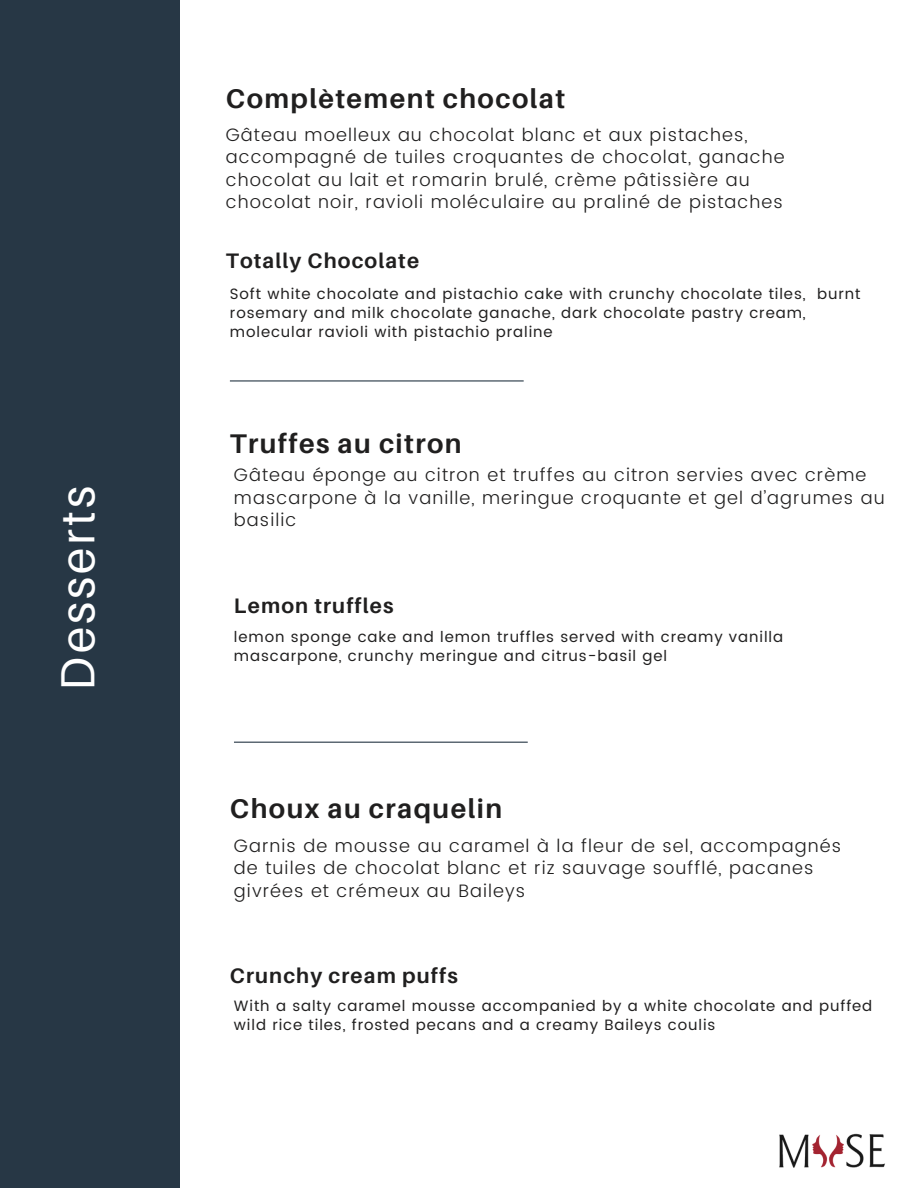
<style>
.page{position:relative;width:918px;height:1188px;background:#fff}
.page>*{position:absolute;margin:0;border:0;box-sizing:border-box;transform-origin:0 0}
.t1{font:48px "Aileron";letter-spacing:.065em;color:#fff}
.t2{font:700 27px "Aileron";letter-spacing:.055em;color:#201f1f}
.t3{font:700 21px "Aileron";letter-spacing:.055em;color:#201f1f}
.t4{font:300 18px/22.5px "Poppins";letter-spacing:.06em;color:#201f1f}
.t5{font:15px/19.2px "Poppins";letter-spacing:.06em;color:#201f1f}
</style>
<div class="page">
<hr style="left:230px;top:380px;width:294px;height:2px;background:#273745">
<hr style="left:234px;top:742px;width:294px;height:1px;background:#273745">
<div style="left:0;top:0;width:180px;height:1188px;background:#273745"></div>
<img style="left:779px;top:1133px;width:106px;height:35px">
<h3 class="t1" style="left:48px;top:691px;width:206px;rotate:-90deg">Desserts</h3>
<p class="t2" style="left:226px;top:82px;width:341px">Complètement chocolat</p>
<h1 class="t4" style="left:226px;top:123px;width:560px">Gâteau moelleux au chocolat blanc et aux pistaches, accompagné de tuiles croquantes de chocolat, ganache chocolat au lait et romarin brulé, crème pâtissière au chocolat noir, ravioli moléculaire au praliné de pistaches</h1>
<h2 class="t3" style="left:226px;top:248px;width:195px">Totally Chocolate</h2>
<h4 class="t5" style="left:230px;top:284px;width:632px">Soft white chocolate and pistachio cake with crunchy chocolate tiles, burnt rosemary and milk chocolate ganache, dark chocolate pastry cream, molecular ravioli with pistachio praline</h4>
<h3 class="t2" style="left:230px;top:427px;width:233px">Truffes au citron</h3>
<p class="t4" style="left:234px;top:464px;width:652px">Gâteau éponge au citron et truffes au citron servies avec crème mascarpone à la vanille, meringue croquante et gel d’agrumes au basilic</p>
<h2 class="t3" style="left:234px;top:593px;width:161px">Lemon truffles</h2>
<h4 class="t5" style="left:234px;top:627px;width:551px">lemon sponge cake and lemon truffles served with creamy vanilla mascarpone, crunchy meringue and citrus-basil gel</h4>
<h2 class="t2" style="left:230px;top:791px;width:274px">Choux au craquelin</h2>
<h3 class="t4" style="left:234px;top:834px;width:609px">Garnis de mousse au caramel à la fleur de sel, accompagnés de tuiles de chocolat blanc et riz sauvage soufflé, pacanes givrées et crémeux au Baileys</h3>
<h4 class="t3" style="left:230px;top:963px;width:229px">Crunchy cream puffs</h4>
<p class="t5" style="left:234px;top:996px;width:640px">With a salty caramel mousse accompanied by a white chocolate and puffed wild rice tiles, frosted pecans and a creamy Baileys coulis</p>
</div>
